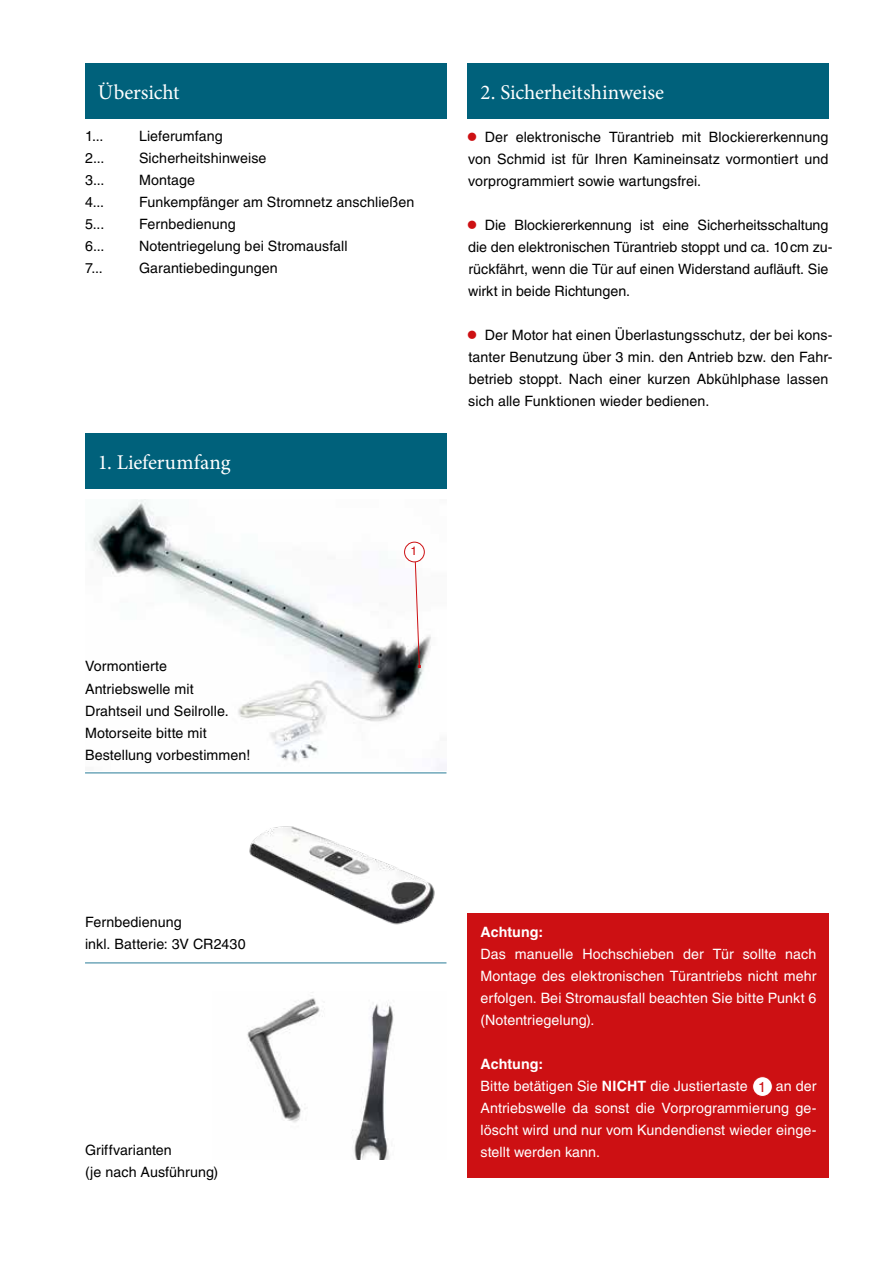
<style>
.page{position:relative;width:893px;height:1263px;background:#fff}
.page>*{position:absolute;margin:0;border:0;box-sizing:border-box;transform-origin:0 0}
.t1{font:21px "Minion Pro";letter-spacing:-.005em;color:#fff}
.t2{font:14.25px/22px "Helvetica LT Std";letter-spacing:.005em;color:#000}
.t3{font:14.25px/22px "Helvetica LT Std";letter-spacing:.005em;color:#fff;text-align:justify}
.t4{font:700 14.25px "Helvetica LT Std";letter-spacing:.005em;color:#fff}
.t5{font:14.25px "Helvetica LT Std";color:#cd1013}
.t6{font:12px "Helvetica LT Std";color:#cd1013}
.s1{color:#cd1013}
.s2{font-weight:700}
</style>
<div class="page">
<div style="left:468px;top:914px;width:361px;height:264px;background:#cd1013"></div>
<img style="left:91px;top:499px;width:355px;height:272px">
<div style="left:753px;top:1077px;width:19px;height:19px;background:#fff;border-radius:50%"></div>
<div style="left:752px;top:1076px;width:21px;height:21px;border:1px solid #cd1013;border-radius:50%"></div>
<div style="left:85px;top:64px;width:361px;height:55px;background:#00617b"></div>
<div style="left:85px;top:434px;width:361px;height:55px;background:#00617b"></div>
<div style="left:468px;top:64px;width:361px;height:55px;background:#00617b"></div>
<img style="left:249px;top:826px;width:186px;height:99px">
<img style="left:247px;top:992px;width:147px;height:168px">
<hr style="left:85px;top:772px;width:361px;height:2px;background:#70a7ba">
<hr style="left:85px;top:962px;width:361px;height:2px;background:#70a7ba">
<svg style="left:414px;top:560px;width:7px;height:108px"></svg>
<div style="left:405px;top:542px;width:19px;height:20px;background:#fff;border-radius:50%"></div>
<div style="left:404px;top:542px;width:21px;height:20px;border:1px solid #cd1013;border-radius:50%"></div>
<h1 class="t1" style="left:98px;top:78px;width:83px">Übersicht</h1>
<p class="t2" style="left:85px;top:125px;width:20px">1...</p>
<p class="t2" style="left:139px;top:125px;width:85px">Lieferumfang</p>
<p class="t2" style="left:85px;top:147px;width:21px">2...</p>
<p class="t2" style="left:139px;top:147px;width:129px">Sicherheitshinweise</p>
<p class="t2" style="left:85px;top:169px;width:21px">3...</p>
<p class="t2" style="left:139px;top:169px;width:58px">Montage</p>
<p class="t2" style="left:85px;top:191px;width:21px">4...</p>
<p class="t2" style="left:139px;top:191px;width:277px">Funkempfänger am Stromnetz anschließen</p>
<p class="t2" style="left:85px;top:213px;width:21px">5...</p>
<p class="t2" style="left:139px;top:213px;width:98px">Fernbedienung</p>
<p class="t2" style="left:85px;top:235px;width:21px">6...</p>
<p class="t2" style="left:139px;top:235px;width:210px">Notentriegelung bei Stromausfall</p>
<p class="t2" style="left:85px;top:257px;width:19px">7...</p>
<p class="t2" style="left:139px;top:257px;width:140px">Garantiebedingungen</p>
<h1 class="t1" style="left:98px;top:448px;width:134px">1. Lieferumfang</h1>
<p class="t2" style="left:85px;top:655px;width:167px">Vormontierte<br>Antriebswelle mit<br>Drahtseil und Seilrolle.<br>Motorseite bitte mit<br>Bestellung vorbestimmen!</p>
<p class="t6" style="left:410px;top:544px;width:8px">1</p>
<h1 class="t1" style="left:480px;top:78px;width:185px">2. Sicherheitshinweise</h1>
<p class="t2" style="left:467px;top:125px;width:363px;text-align:justify"><span class="s1">●</span> Der elektronische Türantrieb mit Blockiererkennung von Schmid ist für Ihren Kamineinsatz vormontiert und vorprogrammiert sowie wartungsfrei.</p>
<p class="t2" style="left:467px;top:214px;width:367px"><span class="s1">●</span> Die Blockiererkennung ist eine Sicherheitsschaltung die den elektronischen Türantrieb stoppt und ca. 10cm zu&shy;rückfährt, wenn die Tür auf einen Widerstand aufläuft. Sie wirkt in beide Richtungen.</p>
<p class="t2" style="left:467px;top:324px;width:367px"><span class="s1">●</span> Der Motor hat einen Überlastungsschutz, der bei kons&shy;tanter Benutzung über 3 min. den Antrieb bzw. den Fahr&shy;betrieb stoppt. Nach einer kurzen Abkühlphase lassen sich alle Funktionen wieder bedienen.</p>
<p class="t2" style="left:85px;top:910px;width:162px">Fernbedienung<br>inkl. Batterie: 3V CR2430</p>
<p class="t2" style="left:85px;top:1138px;width:135px">Griffvarianten<br>(je nach Ausführung)</p>
<p class="t4" style="left:480px;top:923px;width:64px">Achtung:</p>
<p class="t3" style="left:480px;top:943px;width:337px">Das manuelle Hochschieben der Tür sollte nach Montage des elektronischen Türantriebs nicht mehr erfolgen. Bei Stromausfall beachten Sie bitte Punkt 6 (Notentriegelung).</p>
<p class="t3" style="left:480px;top:1053px;width:337px;text-align:left"><span class="s2">Achtung:<br></span>Bitte betätigen Sie <span class="s2">NICHT</span> die Justiertaste <span class="s1">(1)</span> an der Antriebswelle da sonst die Vorprogrammierung ge&shy;löscht wird und nur vom Kundendienst wieder einge&shy;stellt werden kann.</p>
<p class="t5" style="left:758px;top:1078px;width:9px">1</p>
</div>
